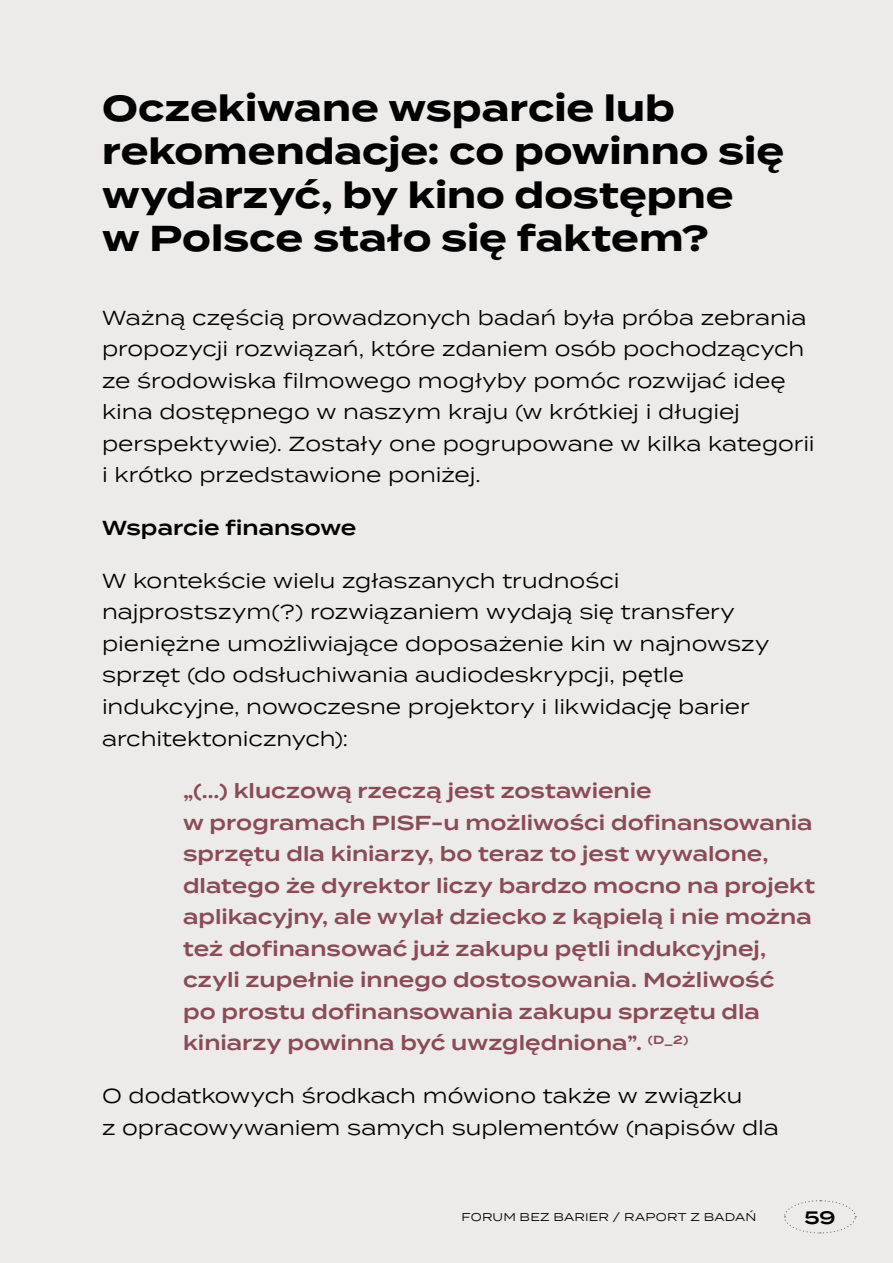
<style>
.page{position:relative;width:893px;height:1263px;background:#ecebea}
.page>*{position:absolute;margin:0;border:0;box-sizing:border-box;transform-origin:0 0}
.Nagłówek_H2{font:700 36px/43.2px "Termina";color:#000}
.tekst{font:20.25px/31.5px "Termina";letter-spacing:-.005em;color:#000}
.cytat_tekst{font:600 20.25px/31.5px "Termina";color:#8a4b55}
.nagłówek_H3{font:600 20.25px "Termina";color:#000}
.t1{font:600 18px "Termina";color:#000}
.t2{font:11.25px "Termina";letter-spacing:.02em;color:#000}
</style>
<div class="page">
<svg style="left:784px;top:1200px;width:72px;height:34px"></svg>
<h2 class="Nagłówek_H2" style="left:102px;top:88px;width:683px">Oczekiwane wsparcie lub rekomendacje: co powinno się wydarzyć, by kino dostępne<br>w Polsce stało się faktem?</h2>
<p class="tekst" style="left:102px;top:301px;width:714px">Ważną częścią prowadzonych badań była próba zebrania propozycji rozwiązań, które zdaniem osób pochodzących ze środowiska filmowego mogłyby pomóc rozwijać ideę kina dostępnego w naszym kraju (w krótkiej i długiej perspektywie). Zostały one pogrupowane w kilka kategorii i krótko przedstawione poniżej.</p>
<h3 class="nagłówek_H3" style="left:102px;top:513px;width:256px">Wsparcie finansowe</h3>
<p class="tekst" style="left:102px;top:564px;width:669px">W kontekście wielu zgłaszanych trudności najprostszym(?) rozwiązaniem wydają się transfery pieniężne umożliwiające doposażenie kin w najnowszy sprzęt (do odsłuchiwania audiodeskrypcji, pętle indukcyjne, nowoczesne projektory i likwidację barier architektonicznych):</p>
<p class="cytat_tekst" style="left:183px;top:775px;width:634px">„(…) kluczową rzeczą jest zostawienie<br>w programach PISF-u możliwości dofinansowania sprzętu dla kiniarzy, bo teraz to jest wywalone, dlatego że dyrektor liczy bardzo mocno na projekt aplikacyjny, ale wylał dziecko z kąpielą i nie można też dofinansować już zakupu pętli indukcyjnej, czyli zupełnie innego dostosowania. Możliwość<br>po prostu dofinansowania zakupu sprzętu dla kiniarzy powinna być uwzględniona”. <sup>(D_2)</sup></p>
<p class="tekst" style="left:102px;top:1079px;width:678px">O dodatkowych środkach mówiono także w związku<br>z opracowywaniem samych suplementów (napisów dla</p>
<p class="t2" style="left:462px;top:1209px;width:296px">FORUM BEZ BARIER / RAPORT Z BADAŃ</p>
<p class="t1" style="left:804px;top:1204px;width:33px">59</p>
</div>
